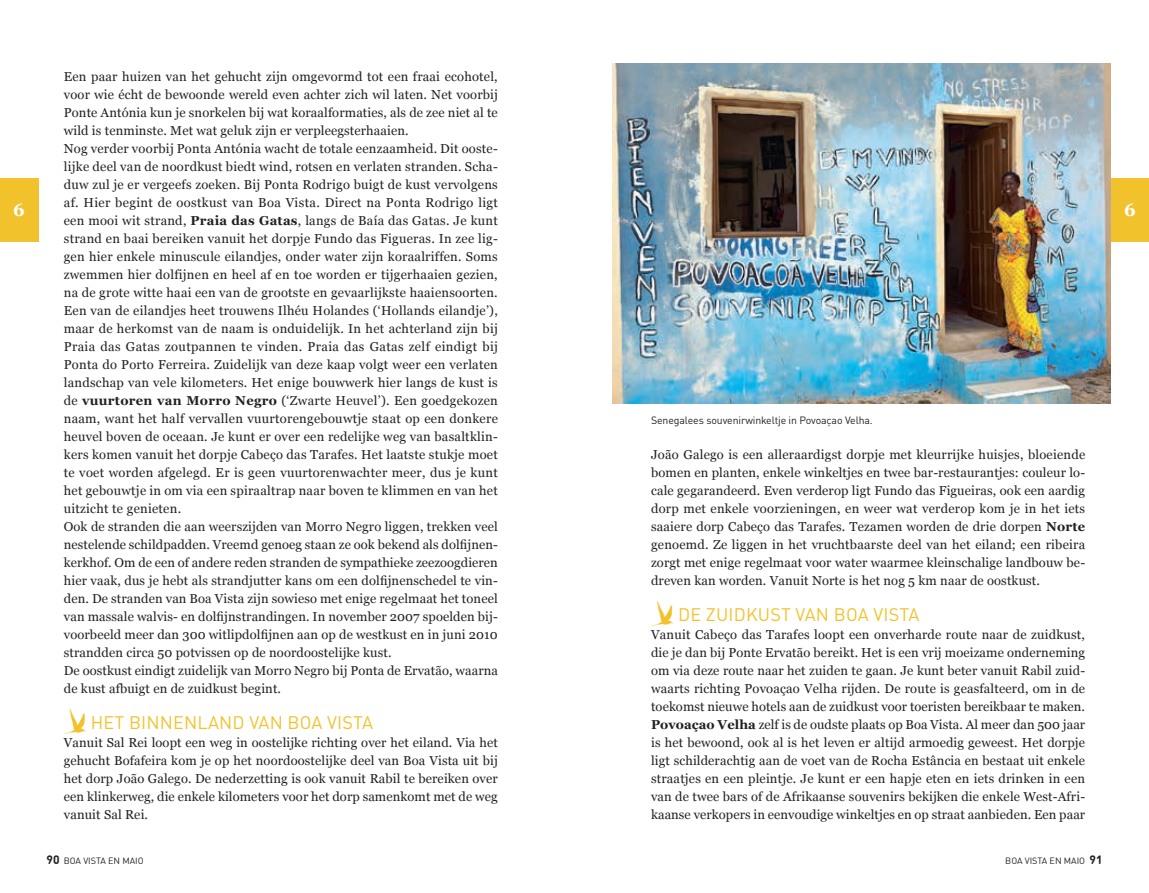
<style>
.page{position:relative;width:1149px;height:893px;background:#fff}
.page>*{position:absolute;margin:0;border:0;box-sizing:border-box;transform-origin:0 0}
.t1{font:18px "DIN Pro";letter-spacing:.01em;color:#f2c22d}
.t2{font:700 18px "Georgia";color:#fff}
.t3{font:12.9px/18px "Georgia";letter-spacing:.02em;color:#231f20;text-align:justify}
.t4{font:700 12px "DIN Round Offc";color:#231f20}
.t5{font:10.5px "DIN Pro";letter-spacing:-.01em;color:#231f20}
.t6{font:9px "DIN Round Offc";color:#231f20}
.s1{font-weight:700}
.s2{font-family:"Dominicus";font-size:36px}
.s3{font-weight:700;font-size:12px}
</style>
<div class="page">
<div style="left:1110px;top:179px;width:38px;height:63px;background:#f2c22d"></div>
<div style="left:0;top:179px;width:38px;height:63px;background:#f2c22d"></div>
<img style="left:612px;top:63px;width:498px;height:340px">
<p class="t3" style="left:64px;top:68px;width:435px;text-align:left">Een paar huizen van het gehucht zijn omgevormd tot een fraai ecohotel, voor wie écht de bewoonde wereld even achter zich wil laten. Net voorbij Ponte Antónia kun je snorkelen bij wat koraalformaties, als de zee niet al te wild is tenminste. Met wat geluk zijn er verpleegsterhaaien.<br>Nog verder voorbij Ponta Antónia wacht de totale eenzaamheid. Dit ooste&shy;lijke deel van de noordkust biedt wind, rotsen en verlaten stranden. Scha&shy;duw zul je er vergeefs zoeken. Bij Ponta Rodrigo buigt de kust vervolgens af. Hier begint de oostkust van Boa Vista. Direct na Ponta Rodrigo ligt een mooi wit strand, <span class="s1">Praia das Gatas</span>, langs de Baía das Gatas. Je kunt strand en baai bereiken vanuit het dorpje Fundo das Figueras. In zee lig&shy;gen hier enkele minuscule eilandjes, onder water zijn koraalriffen. Soms zwemmen hier dolfijnen en heel af en toe worden er tijgerhaaien gezien, na de grote witte haai een van de grootste en gevaarlijkste haaiensoorten.<br>Een van de eilandjes heet trouwens Ilhéu Holandes (‘Hollands eilandje’), maar de herkomst van de naam is onduidelijk. In het achterland zijn bij Praia das Gatas zoutpannen te vinden. Praia das Gatas zelf eindigt bij Ponta do Porto Ferreira. Zuidelijk van deze kaap volgt weer een verlaten landschap van vele kilometers. Het enige bouwwerk hier langs de kust is de <span class="s1">vuurtoren van Morro Negro</span> (‘Zwarte Heuvel’). Een goedgekozen naam, want het half vervallen vuurtorengebouwtje staat op een donkere heuvel boven de oceaan. Je kunt er over een redelijke weg van basaltklin&shy;kers komen vanuit het dorpje Cabeço das Tarafes. Het laatste stukje moet te voet worden afgelegd. Er is geen vuurtorenwachter meer, dus je kunt het gebouwtje in om via een spiraaltrap naar boven te klimmen en van het uitzicht te genieten.<br>Ook de stranden die aan weerszijden van Morro Negro liggen, trekken veel nestelende schildpadden. Vreemd genoeg staan ze ook bekend als dolfijnen&shy;kerkhof. Om de een of andere reden stranden de sympathieke zeezoogdieren hier vaak, dus je hebt als strandjutter kans om een dolfijnenschedel te vin&shy;den. De stranden van Boa Vista zijn sowieso met enige regelmaat het toneel van massale walvis- en dolfijnstrandingen. In november 2007 spoelden bij&shy;voorbeeld meer dan 300 witlipdolfijnen aan op de westkust en in juni 2010 strandden circa 50 potvissen op de noordoostelijke kust.<br>De oostkust eindigt zuidelijk van Morro Negro bij Ponta de Ervatão, waarna de kust afbuigt en de zuidkust begint.</p>
<h1 class="t1" style="left:64px;top:708px;width:310px"><span class="s2">?</span> HET BINNENLAND VAN BOA VISTA</h1>
<p class="t3" style="left:64px;top:734px;width:435px">Vanuit Sal Rei loopt een weg in oostelijke richting over het eiland. Via het gehucht Bofafeira kom je op het noordoostelijke deel van Boa Vista uit bij het dorp João Galego. De nederzetting is ook vanuit Rabil te bereiken over een klinkerweg, die enkele kilometers voor het dorp samenkomt met de weg vanuit Sal Rei.</p>
<h1 class="t2" style="left:13px;top:200px;width:13px">6</h1>
<h1 class="t2" style="left:1123px;top:200px;width:13px">6</h1>
<p class="t5" style="left:651px;top:412px;width:223px">Senegalees souvenirwinkeltje in Povoaçao Velha.</p>
<p class="t3" style="left:651px;top:445px;width:435px">João Galego is een alleraardigst dorpje met kleurrijke huisjes, bloeiende bomen en planten, enkele winkeltjes en twee bar-restaurantjes: couleur lo&shy;cale gegarandeerd. Even verderop ligt Fundo das Figueiras, ook een aardig dorp met enkele voorzieningen, en weer wat verderop kom je in het iets saaiere dorp Cabeço das Tarafes. Tezamen worden de drie dorpen <span class="s1">Norte </span>genoemd. Ze liggen in het vruchtbaarste deel van het eiland; een ribeira zorgt met enige regelmaat voor water waarmee kleinschalige landbouw be&shy;dreven kan worden. Vanuit Norte is het nog 5 km naar de oostkust.</p>
<h1 class="t1" style="left:651px;top:600px;width:269px"><span class="s2">?</span> DE ZUIDKUST VAN BOA VISTA</h1>
<p class="t3" style="left:651px;top:626px;width:435px">Vanuit Cabeço das Tarafes loopt een onverharde route naar de zuidkust, die je dan bij Ponte Ervatão bereikt. Het is een vrij moeizame onderneming om via deze route naar het zuiden te gaan. Je kunt beter vanuit Rabil zuid&shy;waarts richting Povoaçao Velha rijden. De route is geasfalteerd, om in de toekomst nieuwe hotels aan de zuidkust voor toeristen bereikbaar te maken.<br><span class="s1">Povoaçao Velha</span> zelf is de oudste plaats op Boa Vista. Al meer dan 500 jaar is het bewoond, ook al is het leven er altijd armoedig geweest. Het dorpje ligt schilderachtig aan de voet van de Rocha Estância en bestaat uit enkele straatjes en een pleintje. Je kunt er een hapje eten en iets drinken in een van de twee bars of de Afrikaanse souvenirs bekijken die enkele West-Afri&shy;kaanse verkopers in eenvoudige winkeltjes en op straat aanbieden. Een paar</p>
<p class="t6" style="left:46px;top:855px;width:99px"><span class="s3">90</span> BOA VISTA EN MAIO</p>
<p class="t4" style="left:1089px;top:852px;width:15px">91</p>
<p class="t6" style="left:1004px;top:855px;width:81px">BOA VISTA EN MAIO</p>
</div>
